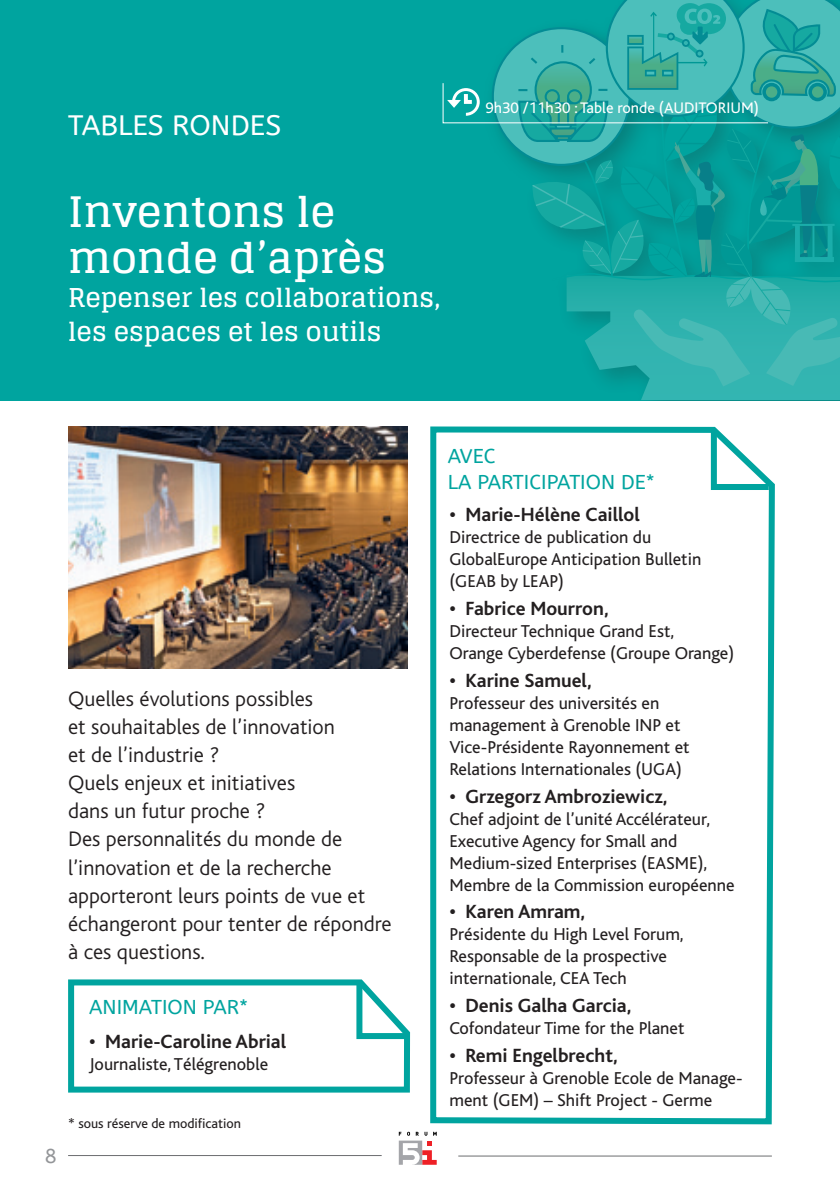
<style>
.page{position:relative;width:840px;height:1191px;background:#fff}
.page>*{position:absolute;margin:0;border:0;box-sizing:border-box;transform-origin:0 0}
.t1{font:700 42px/46px "Glegoo";color:#fff}
.TITRE_GRIS{font:28px "A Bee Zee";color:#fff}
.t2{font:700 26px/34px "Glegoo";color:#fff}
._1_CHAPO_noir{font:300 22px/28px "Bliss";color:#231f20}
._2-NOM-ENCART{font:700 20px "Bliss";color:#231f20}
._2-TITRE-ENCART_TABL{font:20px/26px "A Bee Zee";color:#00a49f}
.t3{font:20px "A Bee Zee";color:#939598}
._2-FONCTION-ENCART{font:18px/22px "Bliss";color:#231f20}
.CHAPO{font:16px "Bliss";color:#fff}
._2-FONCTION-ENCART-2{font:14px "Bliss";color:#231f20}
</style>
<div class="page">
<svg style="left:398px;top:1131px;width:38px;height:33px"></svg>
<hr style="left:68px;top:1155px;width:313px;height:1px;background:#6c6d70">
<hr style="left:458px;top:1155px;width:313px;height:1px;background:#6c6d70">
<div style="left:0;top:0;width:839px;height:401px;background:#00a49f"></div>
<svg style="left:442px;top:0;width:397px;height:400px"></svg>
<svg style="left:68px;top:979px;width:342px;height:114px"></svg>
<svg style="left:353px;top:979px;width:58px;height:63px"></svg>
<svg style="left:430px;top:426px;width:345px;height:699px"></svg>
<img style="left:68px;top:426px;width:339px;height:242px">
<p class="TITRE_GRIS" style="left:68px;top:109px;width:214px">TABLES RONDES</p>
<p class="t1" style="left:68px;top:189px;width:319px">Inventons le monde d’après</p>
<p class="t2" style="left:68px;top:281px;width:373px">Repenser les collaborations, les espaces et les outils</p>
<p class="CHAPO" style="left:485px;top:100px;width:275px">9h30 /11h30 : Table ronde (AUDITORIUM)</p>
<p class="_1_CHAPO_noir" style="left:68px;top:685px;width:268px">Quelles évolutions possibles et souhaitables de l’innovation et de l’industrie ?<br>Quels enjeux et initiatives dans un futur proche ?</p>
<p class="_1_CHAPO_noir" style="left:68px;top:825px;width:325px">Des personnalités du monde de l’innovation et de la recherche apporteront leurs points de vue et échangeront pour tenter de répondre à ces questions.</p>
<p class="_2-TITRE-ENCART_TABL" style="left:89px;top:994px;width:160px">ANIMATION PAR*</p>
<p class="_2-NOM-ENCART" style="left:89px;top:1031px;width:198px">• Marie-Caroline Abrial</p>
<p class="_2-FONCTION-ENCART" style="left:89px;top:1053px;width:180px">Journaliste, Télégrenoble</p>
<p class="t3" style="left:45px;top:1144px;width:13px">8</p>
<p class="_2-FONCTION-ENCART-2" style="left:68px;top:1116px;width:174px">* sous réserve de modification</p>
<p class="_2-TITRE-ENCART_TABL" style="left:447px;top:443px;width:208px">AVEC<br>LA PARTICIPATION DE*</p>
<p class="_2-NOM-ENCART" style="left:449px;top:504px;width:192px">• Marie-Hélène Caillol</p>
<p class="_2-FONCTION-ENCART" style="left:449px;top:527px;width:253px">Directrice de publication du<br>GlobalEurope Anticipation Bulletin (GEAB by LEAP)</p>
<p class="_2-NOM-ENCART" style="left:449px;top:598px;width:160px">• Fabrice Mourron,</p>
<p class="_2-FONCTION-ENCART" style="left:449px;top:620px;width:286px">Directeur Technique Grand Est,<br>Orange Cyberdefense (Groupe Orange)</p>
<p class="_2-NOM-ENCART" style="left:449px;top:670px;width:143px">• Karine Samuel,</p>
<p class="_2-FONCTION-ENCART" style="left:449px;top:692px;width:241px">Professeur des universités en management à Grenoble INP et<br>Vice-Présidente Rayonnement et<br>Relations Internationales (UGA)</p>
<p class="_2-NOM-ENCART" style="left:449px;top:785px;width:219px">• Grzegorz Ambroziewicz,</p>
<p class="_2-FONCTION-ENCART" style="left:449px;top:808px;width:286px">Chef adjoint de l’unité Accélérateur, Executive Agency for Small and Medium-sized Enterprises (EASME), Membre de la Commission européenne</p>
<p class="_2-NOM-ENCART" style="left:449px;top:901px;width:137px">• Karen Amram,</p>
<p class="_2-FONCTION-ENCART" style="left:449px;top:923px;width:235px">Présidente du High Level Forum,<br>Responsable de la prospective internationale, CEA Tech</p>
<p class="_2-NOM-ENCART" style="left:449px;top:995px;width:183px">• Denis Galha Garcia,</p>
<p class="_2-FONCTION-ENCART" style="left:449px;top:1017px;width:236px">Cofondateur Time for the Planet</p>
<p class="_2-NOM-ENCART" style="left:449px;top:1044px;width:169px">• Remi Engelbrecht,</p>
<p class="_2-FONCTION-ENCART" style="left:449px;top:1067px;width:294px">Professeur à Grenoble Ecole de Manage&shy;ment (GEM) – Shift Project - Germe</p>
</div>
